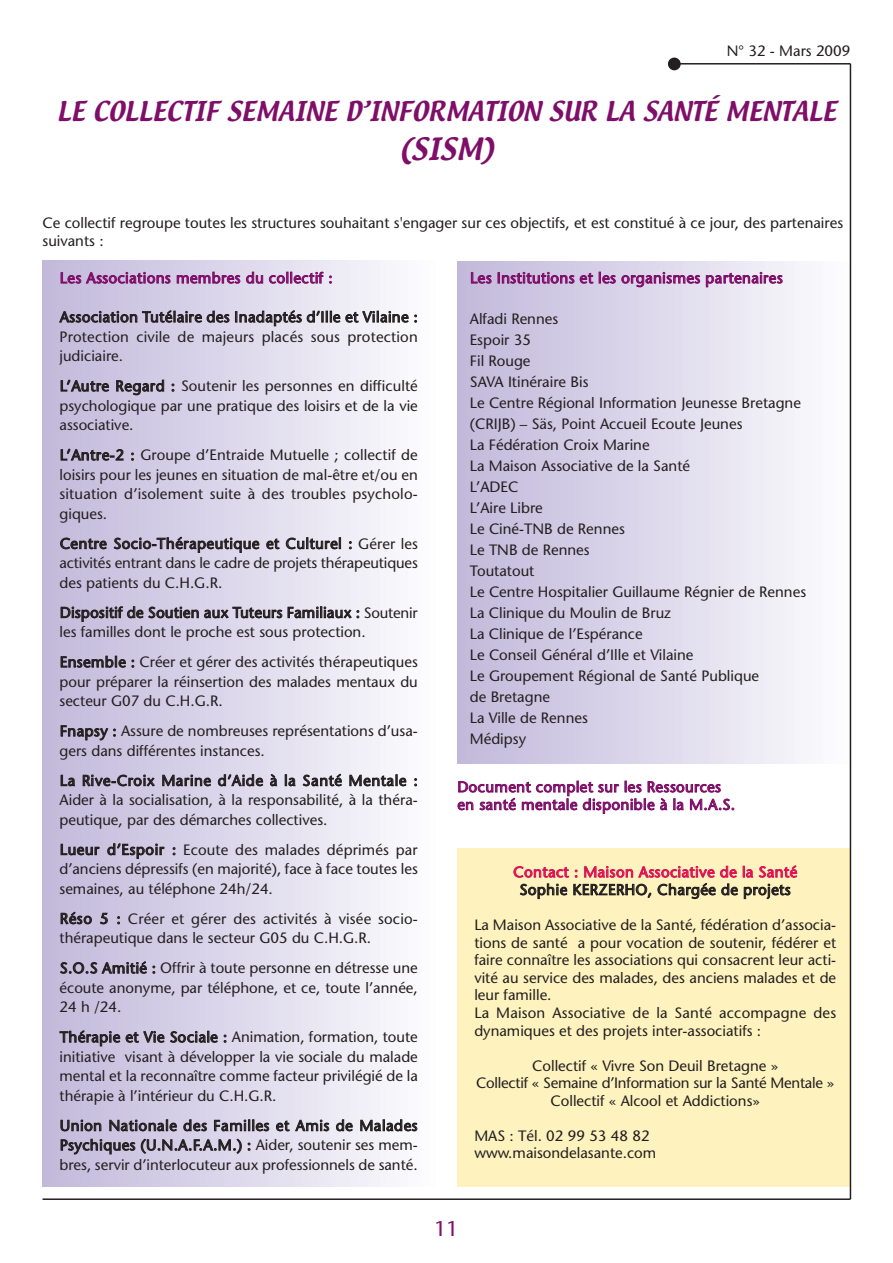
<style>
.page{position:relative;width:893px;height:1263px;background:#fff}
.page>*{position:absolute;margin:0;border:0;box-sizing:border-box;transform-origin:0 0}
.t1{font:27px "Textile";color:#7f0e69}
.t2{font:24px "Textile";color:#7f0e69}
.t3{font:21px "Stone Sans";color:#7f0e69}
.t4{font:15px/19.5px "Stone Sans";color:#231f20;text-align:justify}
.t5{font:15px/17.7px "Stone Sans";letter-spacing:.03em;color:#7f0e69}
.t6{font:15px "Stone Sans";letter-spacing:.03em;color:#de1154}
.t7{font:15px "Stone Sans";letter-spacing:.03em;color:#231f20}
</style>
<div class="page">
<div style="left:457px;top:261px;width:393px;height:503px;background:linear-gradient(to right,#c0b8da,#fcfcfe)"></div>
<div style="left:43px;top:261px;width:393px;height:925px;background:linear-gradient(to right,#c1b8da,#fcfcfe)"></div>
<div style="left:457px;top:848px;width:393px;height:338px;background:#fef3be"></div>
<hr style="left:677px;top:63px;width:173px;height:2px;background:#231f20">
<hr style="left:850px;top:64px;width:1px;height:1135px;background:#231f20">
<hr style="left:43px;top:1198px;width:807px;height:2px;background:#231f20">
<div style="left:668px;top:58px;width:13px;height:12px;background:#231f20;border-radius:50%"></div>
<p class="t4" style="left:727px;top:43px;width:125px">N° 32 - Mars 2009</p>
<h2 class="t2" style="left:57px;top:98px;width:781px">LE COLLECTIF SEMAINE D’INFORMATION SUR LA SANTÉ MENTALE</h2>
<h1 class="t1" style="left:400px;top:135px;width:95px">(SISM)</h1>
<p class="t4" style="left:43px;top:216px;width:802px;line-height:17.5px">Ce collectif regroupe toutes les structures souhaitant s'engager sur ces objectifs, et est constitué à ce jour, des partenaires suivants :</p>
<p class="t5" style="left:60px;top:271px;width:274px">Les Associations membres du collectif :</p>
<p class="t4" style="left:60px;top:309px;width:360px">Association Tutélaire des Inadaptés d’Ille et Vilaine :<br>Protection civile de majeurs placés sous protection judiciaire.</p>
<p class="t4" style="left:60px;top:378px;width:360px">L’Autre Regard : Soutenir les personnes en difficulté psychologique par une pratique des loisirs et de la vie associative.</p>
<p class="t4" style="left:60px;top:447px;width:360px">L’Antre-2 : Groupe d’Entraide Mutuelle ; collectif de loisirs pour les jeunes en situation de mal-être et/ou en situation d’isolement suite à des troubles psycholo&shy;giques.</p>
<p class="t4" style="left:60px;top:535px;width:360px">Centre Socio-Thérapeutique et Culturel : Gérer les activités entrant dans le cadre de projets thérapeutiques des patients du C.H.G.R.</p>
<p class="t4" style="left:60px;top:604px;width:360px">Dispositif de Soutien aux Tuteurs Familiaux : Soutenir les familles dont le proche est sous protection.</p>
<p class="t4" style="left:60px;top:654px;width:360px">Ensemble : Créer et gérer des activités thérapeutiques pour préparer la réinsertion des malades mentaux du secteur G07 du C.H.G.R.</p>
<p class="t4" style="left:60px;top:723px;width:360px">Fnapsy : Assure de nombreuses représentations d’usa&shy;gers dans différentes instances.</p>
<p class="t4" style="left:60px;top:772px;width:360px">La Rive-Croix Marine d’Aide à la Santé Mentale :<br>Aider à la socialisation, à la responsabilité, à la théra&shy;peutique, par des démarches collectives.</p>
<p class="t4" style="left:60px;top:841px;width:360px">Lueur d’Espoir : Ecoute des malades déprimés par d’anciens dépressifs (en majorité), face à face toutes les semaines, au téléphone 24h/24.</p>
<p class="t4" style="left:60px;top:910px;width:360px">Réso 5 : Créer et gérer des activités à visée socio&shy;thérapeutique dans le secteur G05 du C.H.G.R.</p>
<p class="t4" style="left:60px;top:960px;width:360px">S.O.S Amitié : Offrir à toute personne en détresse une écoute anonyme, par téléphone, et ce, toute l’année, 24 h /24.</p>
<p class="t4" style="left:60px;top:1029px;width:360px">Thérapie et Vie Sociale : Animation, formation, toute initiative visant à développer la vie sociale du malade mental et la reconnaître comme facteur privilégié de la thérapie à l’intérieur du C.H.G.R.</p>
<p class="t4" style="left:60px;top:1117px;width:360px">Union Nationale des Familles et Amis de Malades Psychiques (U.N.A.F.A.M.) : Aider, soutenir ses mem&shy;bres, servir d’interlocuteur aux professionnels de santé.</p>
<p class="t5" style="left:470px;top:271px;width:314px">Les Institutions et les organismes partenaires</p>
<p class="t4" style="left:470px;top:310px;width:338px;line-height:21px;text-align:left">Alfadi Rennes<br>Espoir 35<br>Fil Rouge<br>SAVA Itinéraire Bis<br>Le Centre Régional Information Jeunesse Bretagne (CRIJB) – Säs, Point Accueil Ecoute Jeunes<br>La Fédération Croix Marine<br>La Maison Associative de la Santé<br>L’ADEC<br>L’Aire Libre<br>Le Ciné-TNB de Rennes<br>Le TNB de Rennes<br>Toutatout<br>Le Centre Hospitalier Guillaume Régnier de Rennes<br>La Clinique du Moulin de Bruz<br>La Clinique de l’Espérance<br>Le Conseil Général d’Ille et Vilaine<br>Le Groupement Régional de Santé Publique<br>de Bretagne<br>La Ville de Rennes<br>Médipsy</p>
<p class="t5" style="left:457px;top:779px;width:279px">Document complet sur les Ressources en santé mentale disponible à la M.A.S.</p>
<p class="t6" style="left:513px;top:866px;width:285px">Contact : Maison Associative de la Santé</p>
<p class="t7" style="left:520px;top:884px;width:272px">Sophie KERZERHO, Chargée de projets</p>
<p class="t4" style="left:474px;top:918px;width:363px;line-height:17.5px;text-align:left">La Maison Associative de la Santé, fédération d’associa&shy;tions de santé a pour vocation de soutenir, fédérer et faire connaître les associations qui consacrent leur acti&shy;vité au service des malades, des anciens malades et de leur famille.<br>La Maison Associative de la Santé accompagne des dynamiques et des projets inter-associatifs :</p>
<p class="t4" style="left:476px;top:1058px;width:360px;line-height:17.5px;text-align:center">Collectif « Vivre Son Deuil Bretagne »<br>Collectif « Semaine d’Information sur la Santé Mentale »<br>Collectif « Alcool et Addictions»</p>
<p class="t4" style="left:474px;top:1128px;width:183px;line-height:17.5px">MAS : Tél. 02 99 53 48 82 www.maisondelasante.com</p>
<h3 class="t3" style="left:434px;top:1220px;width:26px">11</h3>
</div>
